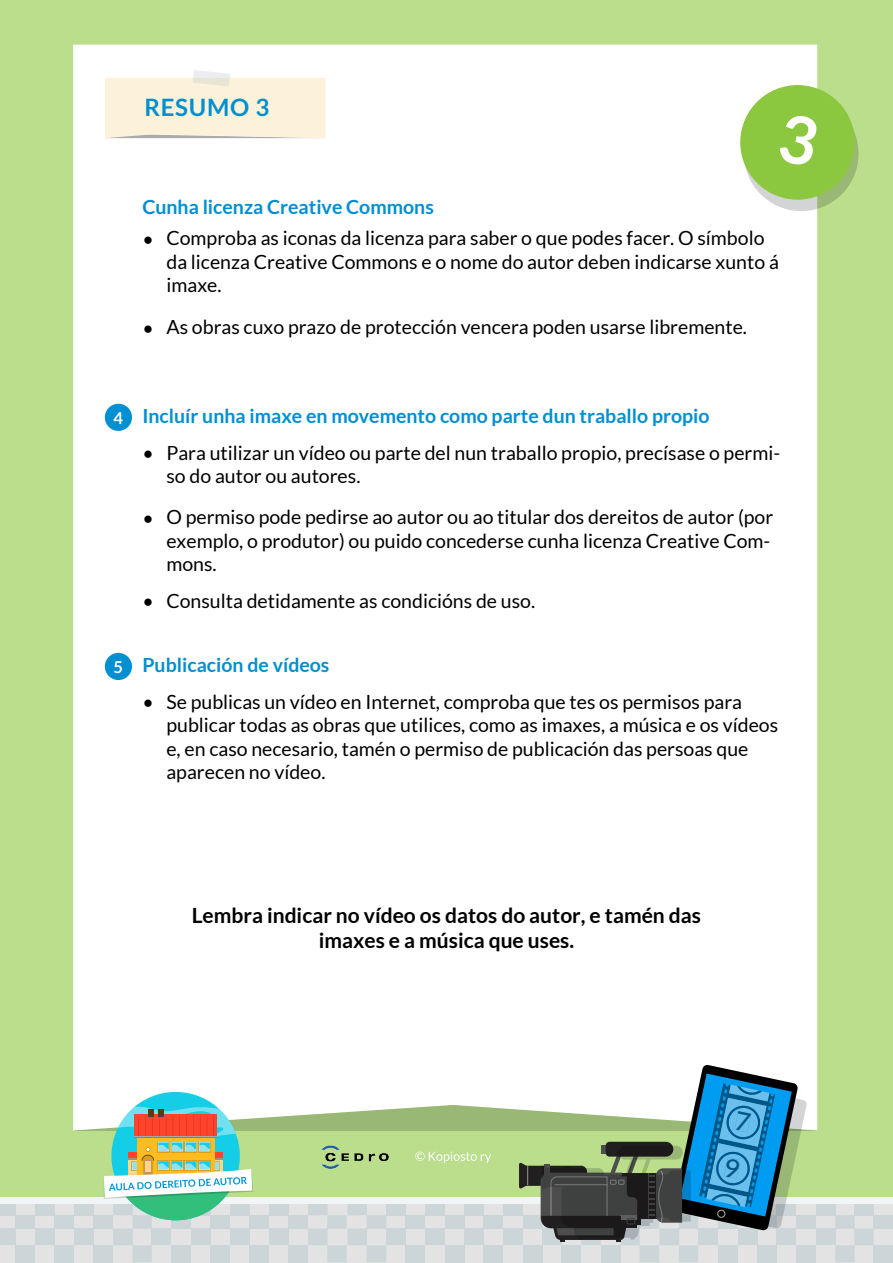
<style>
.page{position:relative;width:893px;height:1263px;background:#bade8c}
.page>*{position:absolute;margin:0;border:0;box-sizing:border-box;transform-origin:0 0}
.t1{font:700 24px "Lato";letter-spacing:.03em;color:#008fd1}
.t2{font:700 21px/25.2px "Lato";color:#000;text-align:center}
.t3{font:19.5px/23.4px "Lato";color:#000}
.t4{font:700 19.5px "Lato";color:#008fd1}
.t5{font:700 16.5px "Lato";color:#fff}
.s1{font-size:16.5px;color:#fff}
</style>
<div class="page">
<div style="left:73px;top:45px;width:744px;height:1085px;background:#fff"></div>
<div style="left:0;top:1204px;width:893px;height:58px;background:#e3e3e3"></div>
<div style="left:0;top:1204px;width:16px;height:11px;background:#ccd6d9"></div>
<div style="left:0;top:1228px;width:16px;height:17px;background:#ccd6d9"></div>
<div style="left:16px;top:1215px;width:19px;height:14px;background:#ccd6d9"></div>
<div style="left:35px;top:1204px;width:20px;height:11px;background:#ccd6d9"></div>
<div style="left:35px;top:1228px;width:20px;height:17px;background:#ccd6d9"></div>
<div style="left:250px;top:1215px;width:19px;height:14px;background:#ccd6d9"></div>
<div style="left:55px;top:1215px;width:19px;height:14px;background:#ccd6d9"></div>
<div style="left:269px;top:1204px;width:20px;height:11px;background:#ccd6d9"></div>
<div style="left:74px;top:1204px;width:20px;height:11px;background:#ccd6d9"></div>
<div style="left:269px;top:1228px;width:20px;height:17px;background:#ccd6d9"></div>
<div style="left:74px;top:1228px;width:20px;height:17px;background:#ccd6d9"></div>
<div style="left:289px;top:1215px;width:19px;height:14px;background:#ccd6d9"></div>
<div style="left:94px;top:1215px;width:19px;height:14px;background:#ccd6d9"></div>
<div style="left:386px;top:1204px;width:20px;height:11px;background:#ccd6d9"></div>
<div style="left:386px;top:1228px;width:20px;height:17px;background:#ccd6d9"></div>
<div style="left:406px;top:1215px;width:19px;height:14px;background:#ccd6d9"></div>
<div style="left:426px;top:1204px;width:19px;height:11px;background:#ccd6d9"></div>
<div style="left:426px;top:1228px;width:19px;height:17px;background:#ccd6d9"></div>
<div style="left:445px;top:1215px;width:19px;height:14px;background:#ccd6d9"></div>
<div style="left:504px;top:1204px;width:19px;height:11px;background:#ccd6d9"></div>
<div style="left:504px;top:1228px;width:19px;height:17px;background:#ccd6d9"></div>
<div style="left:464px;top:1204px;width:20px;height:11px;background:#ccd6d9"></div>
<div style="left:464px;top:1228px;width:20px;height:17px;background:#ccd6d9"></div>
<div style="left:484px;top:1215px;width:19px;height:14px;background:#ccd6d9"></div>
<div style="left:816px;top:1204px;width:19px;height:11px;background:#ccd6d9"></div>
<div style="left:816px;top:1228px;width:19px;height:17px;background:#ccd6d9"></div>
<div style="left:796px;top:1215px;width:19px;height:14px;background:#ccd6d9"></div>
<div style="left:854px;top:1204px;width:20px;height:11px;background:#ccd6d9"></div>
<div style="left:874px;top:1215px;width:19px;height:14px;background:#ccd6d9"></div>
<div style="left:16px;top:1245px;width:19px;height:17px;background:#ccd6d9"></div>
<div style="left:250px;top:1245px;width:19px;height:17px;background:#ccd6d9"></div>
<div style="left:55px;top:1245px;width:19px;height:17px;background:#ccd6d9"></div>
<div style="left:289px;top:1245px;width:19px;height:17px;background:#ccd6d9"></div>
<div style="left:94px;top:1245px;width:19px;height:17px;background:#ccd6d9"></div>
<svg style="left:308px;top:1204px;width:78px;height:58px"></svg>
<div style="left:406px;top:1245px;width:19px;height:17px;background:#ccd6d9"></div>
<div style="left:445px;top:1245px;width:19px;height:17px;background:#ccd6d9"></div>
<div style="left:484px;top:1245px;width:19px;height:17px;background:#ccd6d9"></div>
<svg style="left:835px;top:1215px;width:39px;height:47px"></svg>
<div style="left:796px;top:1245px;width:19px;height:17px;background:#ccd6d9"></div>
<div style="left:874px;top:1245px;width:19px;height:17px;background:#ccd6d9"></div>
<div style="left:0;top:1197px;width:893px;height:7px;background:#f2f5f5"></div>
<svg style="left:105px;top:70px;width:221px;height:68px"></svg>
<div style="left:105px;top:404px;width:27px;height:27px;background:#008fd1;border-radius:50%"></div>
<div style="left:105px;top:653px;width:27px;height:27px;background:#008fd1;border-radius:50%"></div>
<img style="left:321px;top:1145px;width:68px;height:24px">
<svg style="left:415px;top:1151px;width:76px;height:12px"></svg>
<div style="left:111px;top:1092px;width:129px;height:128px;background:#14cde6;border-radius:50%"></div>
<svg style="left:104px;top:1107px;width:149px;height:155px"></svg>
<svg style="left:735px;top:80px;width:124px;height:136px"></svg>
<svg style="left:519px;top:1064px;width:288px;height:198px"></svg>
<p class="t1" style="left:144px;top:93px;width:126px">RESUMO 3</p>
<p class="t4" style="left:142px;top:196px;width:293px">Cunha licenza Creative Commons</p>
<p class="t3" style="left:166px;top:227px;width:614px;text-indent:-24px">• Comproba as iconas da licenza para saber o que podes facer. O símbolo da licenza Creative Commons e o nome do autor deben indicarse xunto á imaxe.</p>
<p class="t3" style="left:142px;top:315px;width:606px">• As obras cuxo prazo de protección vencera poden usarse libremente.</p>
<p class="t4" style="left:114px;top:405px;width:597px"><span class="s1">4</span> Incluír unha imaxe en movemento como parte dun traballo propio</p>
<p class="t3" style="left:166px;top:441px;width:615px;text-indent:-24px">• Para utilizar un vídeo ou parte del nun traballo propio, precísase o permi&shy;so do autor ou autores.</p>
<p class="t5" style="left:114px;top:657px;width:11px">5</p>
<p class="t3" style="left:166px;top:505px;width:608px;text-indent:-24px">• O permiso pode pedirse ao autor ou ao titular dos dereitos de autor (por exemplo, o produtor) ou puido concederse cunha licenza Creative Com&shy;mons.</p>
<p class="t3" style="left:142px;top:589px;width:394px">• Consulta detidamente as condicións de uso.</p>
<p class="t4" style="left:142px;top:654px;width:189px">Publicación de vídeos</p>
<p class="t3" style="left:166px;top:690px;width:613px;text-indent:-24px">• Se publicas un vídeo en Internet, comproba que tes os permisos para publicar todas as obras que utilices, como as imaxes, a música e os vídeos e, en caso necesario, tamén o permiso de publicación das persoas que aparecen no vídeo.</p>
<p class="t2" style="left:192px;top:902px;width:511px">Lembra indicar no vídeo os datos do autor, e tamén das imaxes e a música que uses.</p>
</div>
